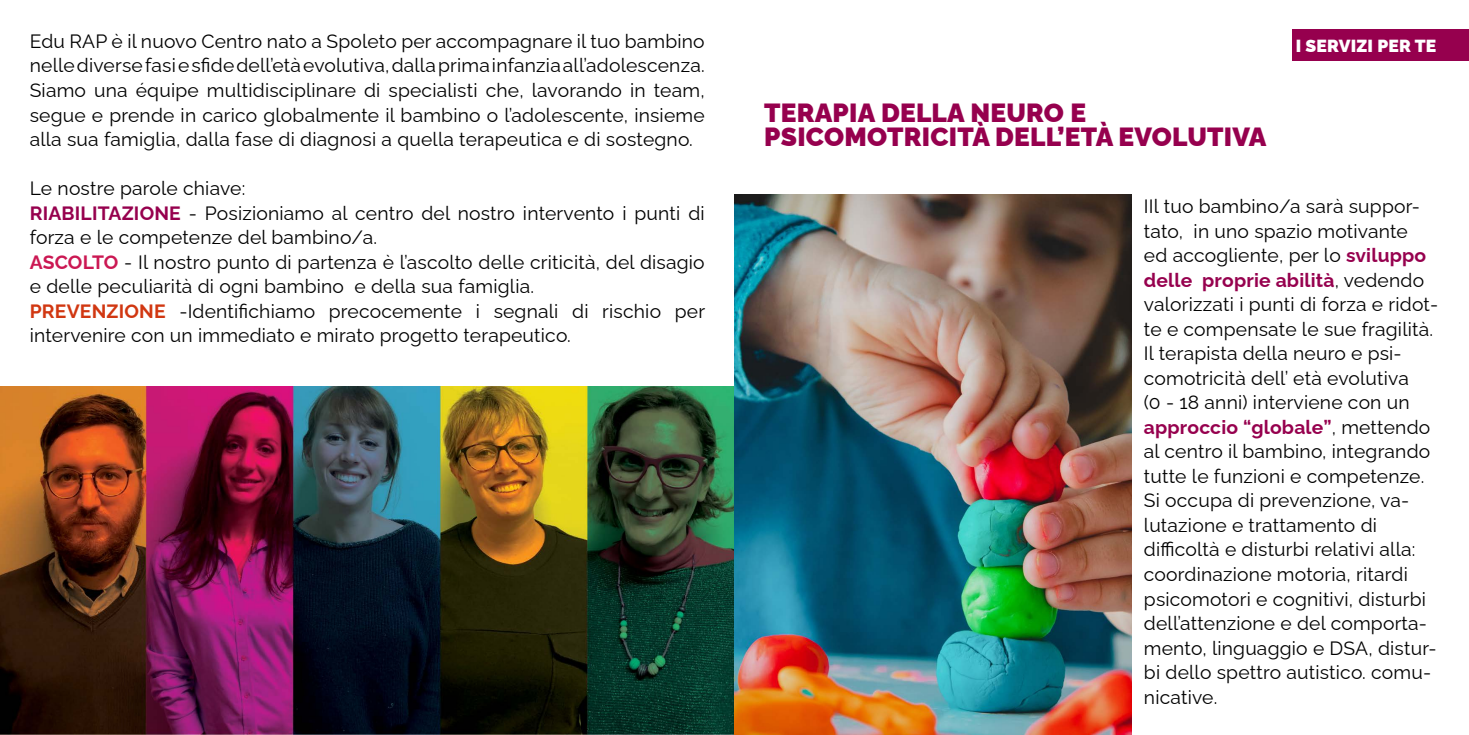
<style>
.page{position:relative;width:1469px;height:735px;background:#fff}
.page>*{position:absolute;margin:0;border:0;box-sizing:border-box;transform-origin:0 0}
.t1{font:900 26.25px/24.5px "Raleway";letter-spacing:.01em;color:#96004e}
.t2{font:19.25px/24.5px "Raleway";letter-spacing:.01em;color:#000}
.t3{font:900 17.5px "Raleway";letter-spacing:.01em;color:#fff}
.s1{font-weight:700;color:#96004e}
.s2{font-weight:700;color:#cb1853}
.s3{font-weight:700;color:#d13711}
</style>
<div class="page">
<img style="left:0;top:386px;width:734px;height:348px">
<div style="left:1292px;top:30px;width:176px;height:31px;background:#96004e"></div>
<img style="left:734px;top:195px;width:397px;height:539px">
<p class="t2" style="left:30px;top:27px;width:676px;text-align:justify">Edu RAP è il nuovo Centro nato a Spoleto per accompagnare il tuo bambino nelle diverse fasi e sfide dell’età evolutiva, dalla prima infanzia all’adolescenza.<br>Siamo una équipe multidisciplinare di specialisti che, lavorando in team, segue e prende in carico globalmente il bambino o l’adolescente, insieme alla sua famiglia, dalla fase di diagnosi a quella terapeutica e di sostegno.</p>
<p class="t2" style="left:30px;top:174px;width:677px">Le nostre parole chiave:<br><span class="s1">RIABILITAZIONE</span> - Posizioniamo al centro del nostro intervento i punti di forza e le competenze del bambino/a.<br><span class="s2">ASCOLTO</span> - Il nostro punto di partenza è l’ascolto delle criticità, del disagio e delle peculiarità di ogni bambino e della sua famiglia.<br><span class="s3">PREVENZIONE</span> -Identifichiamo precocemente i segnali di rischio per intervenire con un immediato e mirato progetto terapeutico.</p>
<h1 class="t1" style="left:764px;top:97px;width:503px">TERAPIA DELLA NEURO E<br>PSICOMOTRICITÀ DELL’ETÀ EVOLUTIVA</h1>
<p class="t3" style="left:1295px;top:32px;width:142px">I SERVIZI PER TE</p>
<p class="t2" style="left:1143px;top:192px;width:296px">IIl tuo bambino/a sarà suppor&shy;tato, in uno spazio motivante<br>ed accogliente, per lo <span class="s1">sviluppo delle proprie abilità</span>, vedendo valorizzati i punti di forza e ridot&shy;te e compensate le sue fragilità.<br>Il terapista della neuro e psi&shy;comotricità dell’ età evolutiva<br>(0 - 18 anni) interviene con un <span class="s1">approccio “globale”</span>, mettendo al centro il bambino, integrando tutte le funzioni e competenze.<br>Si occupa di prevenzione, va&shy;lutazione e trattamento di difficoltà e disturbi relativi alla: coordinazione motoria, ritardi psicomotori e cognitivi, disturbi dell’attenzione e del comporta&shy;mento, linguaggio e DSA, distur&shy;bi dello spettro autistico. comu&shy;nicative.</p>
</div>
